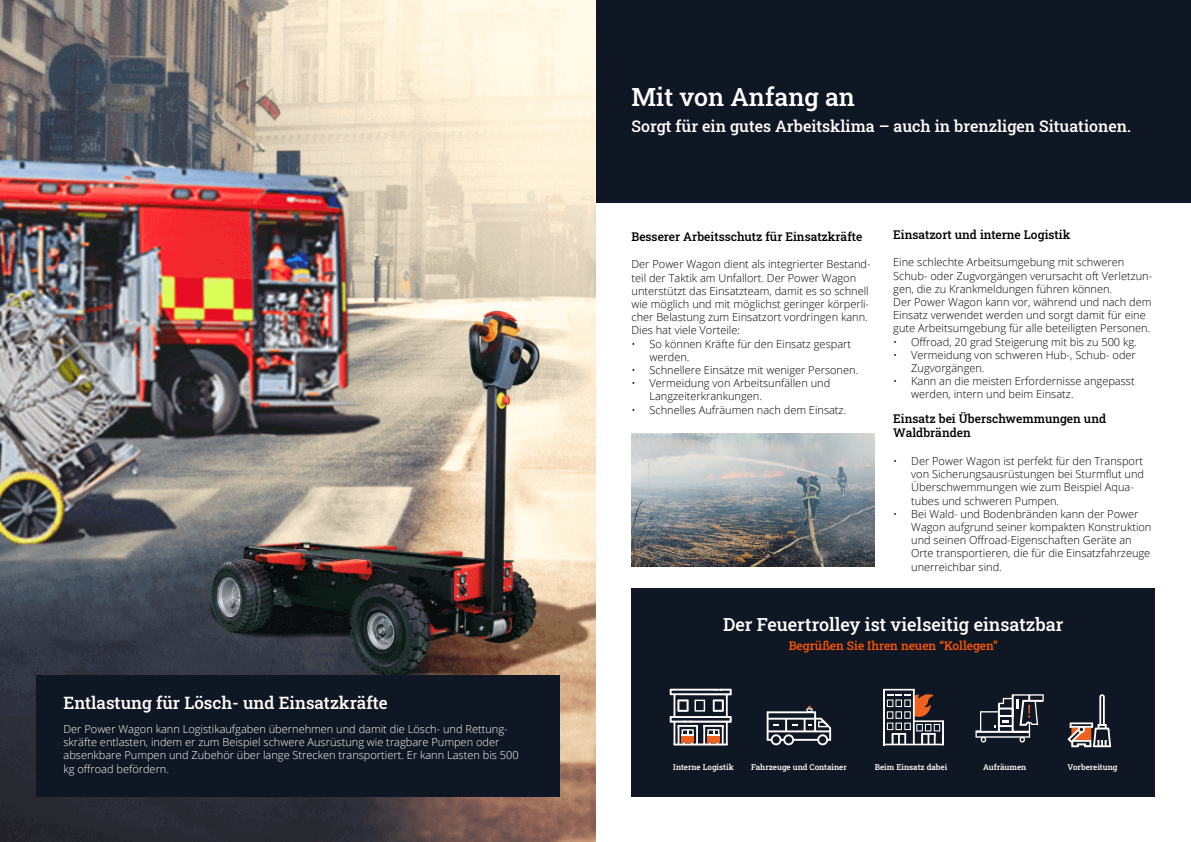
<style>
.page{position:relative;width:1191px;height:842px;background:#fff}
.page>*{position:absolute;margin:0;border:0;box-sizing:border-box;transform-origin:0 0}
.t1{font:500 25px "Roboto Slab";color:#fff}
.t2{font:500 18px "Roboto Slab";color:#fff}
.t3{font:500 17px "Roboto Slab";color:#fff}
.t4{font:500 16px "Roboto Slab";color:#fff}
.t5{font:500 12px/14.4px "Roboto Slab";color:#000}
.t6{font:500 12px "Roboto Slab";color:#ff5600}
.t7{font:300 11px/13.2px "Open Sans";color:#000}
.t8{font:300 11px/13.2px "Open Sans";color:#fff}
.t9{font:500 8px "Roboto Slab";color:#fff}
</style>
<div class="page">
<div style="left:595px;top:0;width:596px;height:203px;background:#101724"></div>
<div style="left:631px;top:588px;width:524px;height:209px;background:#101724"></div>
<svg style="left:883px;top:689px;width:61px;height:56px"></svg>
<svg style="left:670px;top:689px;width:61px;height:56px"></svg>
<svg style="left:1067px;top:694px;width:44px;height:53px"></svg>
<svg style="left:766px;top:706px;width:65px;height:39px"></svg>
<svg style="left:975px;top:694px;width:69px;height:48px"></svg>
<img style="left:631px;top:434px;width:243px;height:132px">
<img style="left:0;top:0;width:595px;height:842px">
<div style="left:36px;top:675px;width:523px;height:122px;background:#101724"></div>
<h3 class="t3" style="left:63px;top:691px;width:325px">Entlastung für Lösch- und Einsatzkräfte</h3>
<p class="t8" style="left:63px;top:722px;width:457px">Der Power Wagon kann Logistikaufgaben übernehmen und damit die Lösch- und Rettung&shy;skräfte entlasten, indem er zum Beispiel schwere Ausrüstung wie tragbare Pumpen oder absenkbare Pumpen und Zubehör über lange Strecken transportiert. Er kann Lasten bis 500 kg offroad befördern.</p>
<h1 class="t1" style="left:631px;top:79px;width:225px">Mit von Anfang an</h1>
<h3 class="t4" style="left:631px;top:116px;width:501px">Sorgt für ein gutes Arbeitsklima – auch in brenzligen Situationen.</h3>
<p class="t5" style="left:631px;top:229px;width:232px">Besserer Arbeitsschutz für Einsatzkräfte</p>
<p class="t7" style="left:631px;top:257px;width:241px">Der Power Wagon dient als integrierter Bestand&shy;teil der Taktik am Unfallort. Der Power Wagon unterstützt das Einsatzteam, damit es so schnell wie möglich und mit möglichst geringer körperli&shy;cher Belastung zum Einsatzort vordringen kann.<br>Dies hat viele Vorteile:</p>
<p class="t7" style="left:649px;top:337px;width:203px;text-indent:-18px">• So können Kräfte für den Einsatz gespart werden.</p>
<p class="t7" style="left:631px;top:363px;width:228px">• Schnellere Einsätze mit weniger Personen.</p>
<p class="t7" style="left:649px;top:376px;width:182px;text-indent:-18px">• Vermeidung von Arbeitsunfällen und<br>Langzeiterkrankungen.</p>
<p class="t7" style="left:631px;top:403px;width:216px">• Schnelles Aufräumen nach dem Einsatz.</p>
<p class="t5" style="left:893px;top:227px;width:179px">Einsatzort und interne Logistik</p>
<p class="t7" style="left:893px;top:255px;width:260px">Eine schlechte Arbeitsumgebung mit schweren Schub- oder Zugvorgängen verursacht oft Verletzun&shy;gen, die zu Krankmeldungen führen können.<br>Der Power Wagon kann vor, während und nach dem Einsatz verwendet werden und sorgt damit für eine gute Arbeitsumgebung für alle beteiligten Personen.</p>
<p class="t7" style="left:893px;top:335px;width:245px">• Offroad, 20 grad Steigerung mit bis zu 500 kg.</p>
<p class="t7" style="left:911px;top:348px;width:226px;text-indent:-18px">• Vermeidung von schweren Hub-, Schub- oder<br>Zugvorgängen.</p>
<p class="t7" style="left:911px;top:374px;width:225px;text-indent:-18px">• Kann an die meisten Erfordernisse angepasst werden, intern und beim Einsatz.</p>
<p class="t5" style="left:893px;top:411px;width:214px">Einsatz bei Überschwemmungen und<br>Waldbränden</p>
<p class="t7" style="left:911px;top:454px;width:234px;text-indent:-18px">• Der Power Wagon ist perfekt für den Transport von Sicherungsausrüstungen bei Sturmflut und Überschwemmungen wie zum Beispiel Aqua&shy;tubes und schweren Pumpen.</p>
<p class="t7" style="left:911px;top:507px;width:242px;text-indent:-18px">• Bei Wald- und Bodenbränden kann der Power Wagon aufgrund seiner kompakten Konstruktion und seinen Offroad-Eigenschaften Geräte an Orte transportieren, die für die Einsatzfahrzeuge unerreichbar sind.</p>
<h2 class="t2" style="left:723px;top:612px;width:342px">Der Feuertrolley ist vielseitig einsatzbar</h2>
<p class="t6" style="left:788px;top:637px;width:211px">Begrüßen Sie Ihren neuen “Kollegen”</p>
<p class="t9" style="left:673px;top:761px;width:62px">Interne Logistik</p>
<p class="t9" style="left:751px;top:761px;width:97px">Fahrzeuge und Container</p>
<p class="t9" style="left:875px;top:761px;width:74px">Beim Einsatz dabei</p>
<p class="t9" style="left:983px;top:761px;width:45px">Aufräumen</p>
<p class="t9" style="left:1067px;top:761px;width:51px">Vorbereitung</p>
</div>
